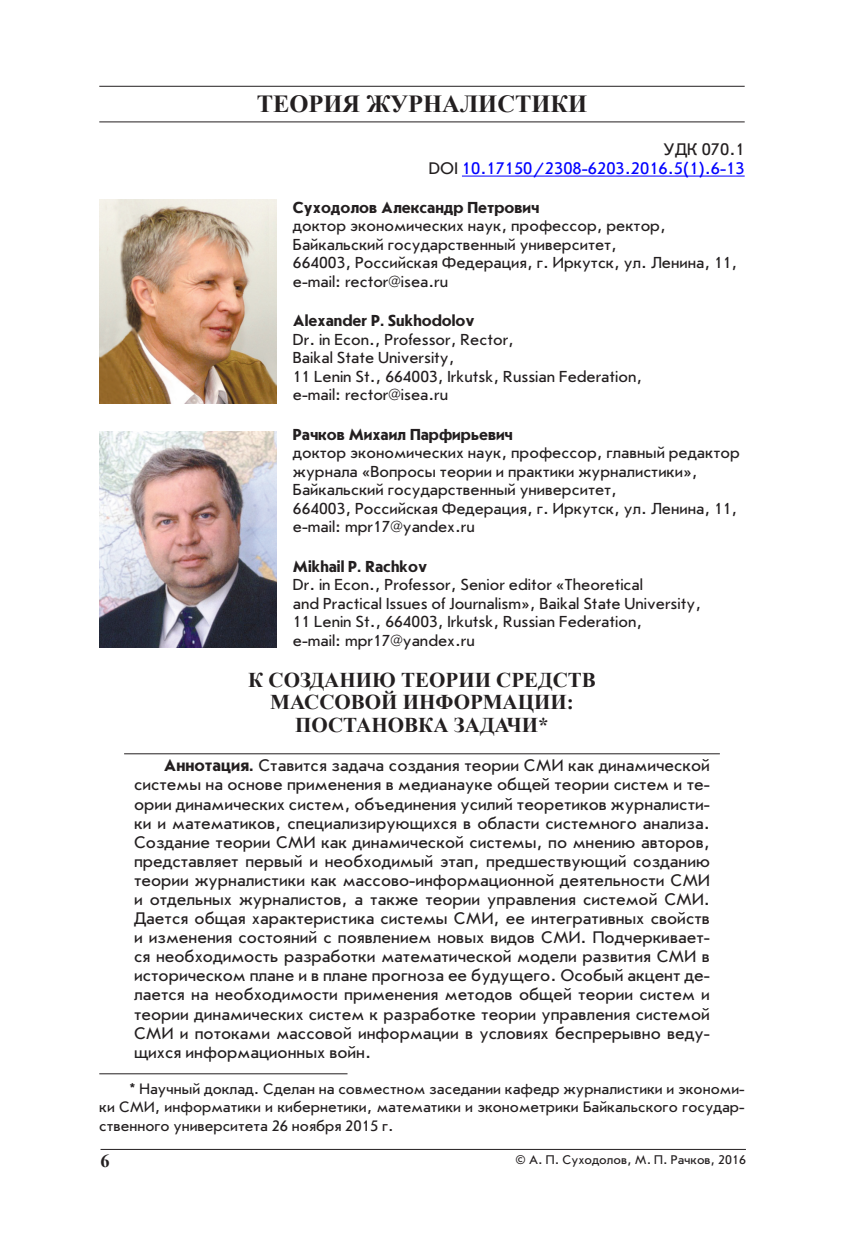
<style>
.page{position:relative;width:844px;height:1241px;background:#fff}
.page>*{position:absolute;margin:0;border:0;box-sizing:border-box;transform-origin:0 0}
.t1{font:700 24.5px "Times New Roman";color:#231f20}
.t2{font:700 21px/22.4px "Times New Roman";color:#231f20;text-align:center}
.t3{font:700 18.38px "Times New Roman";color:#231f20}
.t4{font:17.5px/19.1px "Journal Sans C";color:#231f20;text-align:justify}
.t5{font:17.5px/19.2px "Journal Sans C";color:#00f;text-align:right}
.t6{font:16.62px/18.6px "Journal Sans C";color:#231f20}
.t7{font:700 16.62px "Journal Sans C";color:#231f20}
.t8{font:15.75px/18.4px "Journal Sans C";color:#231f20;text-align:justify}
.t9{font:13.12px "Journal Sans C";color:#231f20}
.s1{color:#231f20}
.s2{font-weight:700}
</style>
<div class="page">
<hr style="left:100px;top:1148px;width:645px;height:1px;background:#231f20">
<hr style="left:99px;top:86px;width:645px;height:1px;background:#231f20">
<hr style="left:99px;top:121px;width:645px;height:1px;background:#231f20">
<hr style="left:462px;top:176px;width:282px;height:1px;background:#00f">
<img style="left:99px;top:200px;width:177px;height:203px">
<img style="left:99px;top:432px;width:177px;height:215px">
<hr style="left:124px;top:753px;width:595px;height:1px;background:#231f20">
<hr style="left:99px;top:1073px;width:248px;height:1px;background:#231f20">
<h1 class="t1" style="left:256px;top:86px;width:332px">ТЕОРИЯ ЖУРНАЛИСТИКИ</h1>
<p class="t5" style="left:428px;top:140px;width:317px"><span class="s1">УДК 070.1<br>DOI</span> 10.17150/2308-6203.2016.5(1).6-13</p>
<p class="t7" style="left:293px;top:198px;width:248px">Суходолов Александр Петрович</p>
<p class="t6" style="left:293px;top:217px;width:446px">доктор экономических наук, профессор, ректор, Байкальский государственный университет,<br>664003, Российская Федерация, г. Иркутск, ул. Ленина, 11, e-mail: rector@isea.ru</p>
<p class="t7" style="left:293px;top:312px;width:183px">Alexander P. Sukhodolov</p>
<p class="t6" style="left:293px;top:330px;width:351px">Dr. in Econ., Professor, Rector,<br>Baikal State University,<br>11 Lenin St., 664003, Irkutsk, Russian Federation, e-mail: rector@isea.ru</p>
<p class="t7" style="left:293px;top:425px;width:221px">Рачков Михаил Парфирьевич</p>
<p class="t6" style="left:293px;top:443px;width:448px">доктор экономических наук, профессор, главный редактор журнала «Вопросы теории и практики журналистики», Байкальский государственный университет,<br>664003, Российская Федерация, г. Иркутск, ул. Ленина, 11, e-mail: mpr17@yandex.ru</p>
<p class="t7" style="left:293px;top:557px;width:136px">Mikhail P. Rachkov</p>
<p class="t6" style="left:293px;top:575px;width:409px">Dr. in Econ., Professor, Senior editor «Theoretical<br>and Practical Issues of Journalism», Baikal State University, 11 Lenin St., 664003, Irkutsk, Russian Federation,<br>e-mail: mpr17@yandex.ru</p>
<p class="t2" style="left:248px;top:668px;width:349px">К СОЗДАНИЮ ТЕОРИИ СРЕДСТВ<br>МАССОВОЙ ИНФОРМАЦИИ:<br>ПОСТАНОВКА ЗАДАЧИ*</p>
<p class="t4" style="left:134px;top:756px;width:577px;text-indent:30px"><span class="s2">Аннотация.</span> Ставится задача создания теории СМИ как динамической системы на основе применения в медианауке общей теории систем и те&shy;ории динамических систем, объединения усилий теоретиков журналисти&shy;ки и математиков, специализирующихся в области системного анализа.<br>Создание теории СМИ как динамической системы, по мнению авторов, представляет первый и необходимый этап, предшествующий созданию теории журналистики как массово-информационной деятельности СМИ и отдельных журналистов, а также теории управления системой СМИ.<br>Дается общая характеристика системы СМИ, ее интегративных свойств и изменения состояний с появлением новых видов СМИ. Подчеркивает&shy;ся необходимость разработки математической модели развития СМИ в историческом плане и в плане прогноза ее будущего. Особый акцент де&shy;лается на необходимости применения методов общей теории систем и теории динамических систем к разработке теории управления системой СМИ и потоками массовой информации в условиях беспрерывно веду&shy;щихся информационных войн.</p>
<p class="t8" style="left:99px;top:1079px;width:646px;text-indent:30px">* Научный доклад. Сделан на совместном заседании кафедр журналистики и экономи&shy;ки СМИ, информатики и кибернетики, математики и эконометрики Байкальского государ&shy;ственного университета 26 ноября 2015 г.</p>
<p class="t3" style="left:100px;top:1147px;width:11px">6</p>
<p class="t9" style="left:515px;top:1153px;width:232px">© А. П. Суходолов, М. П. Рачков, 2016</p>
</div>
